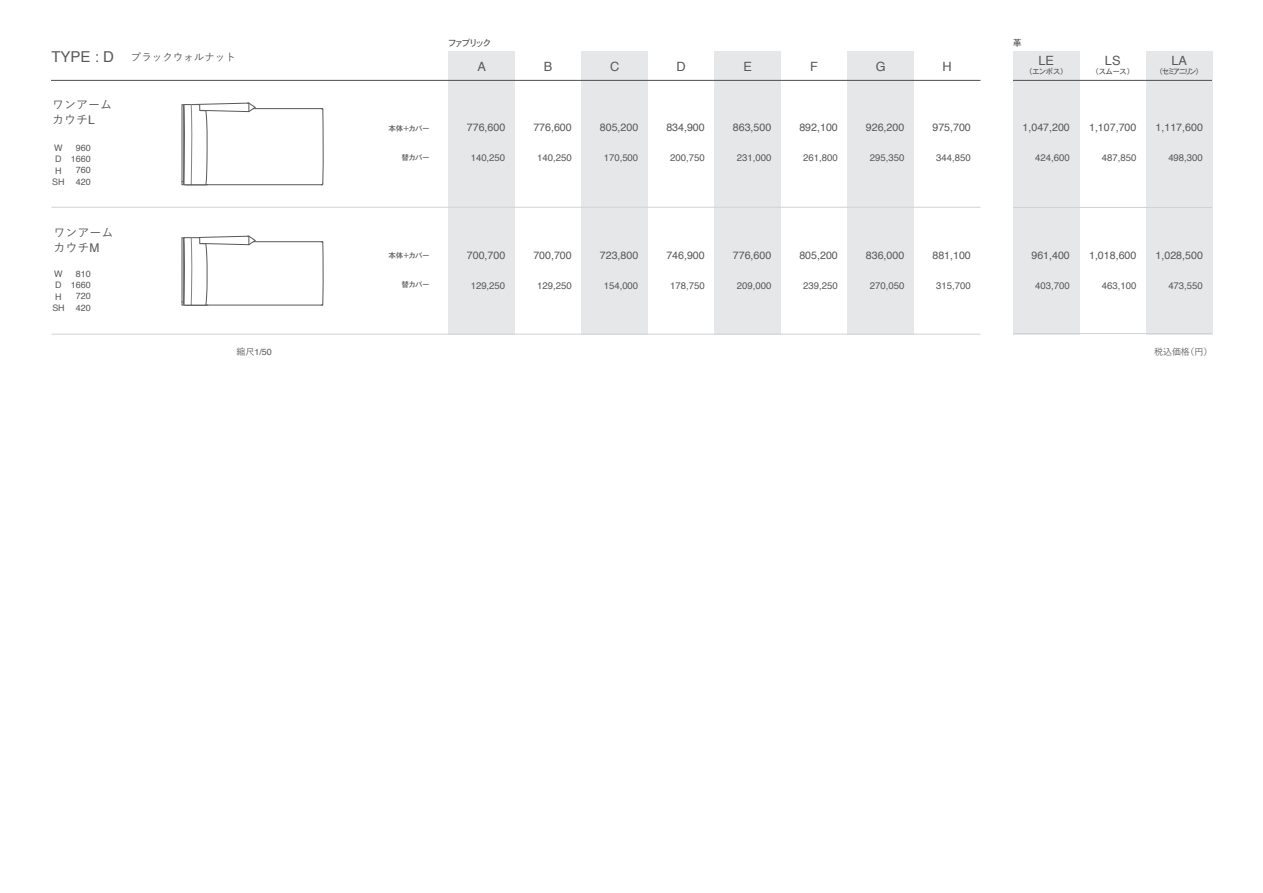
<style>
.page{position:relative;width:1263px;height:893px;background:#fff}
.page>*{position:absolute;margin:0;border:0;box-sizing:border-box;transform-origin:0 0}
.t1{font:12.75px "Helvetica";color:#57585a}
.t2{font:500 12px/15px "Yu Go";color:#57585a}
.t3{font:10.65px "Helvetica";color:#57585a}
.t4{font:500 10.5px "Yu Go";color:#57585a}
.t5{font:9.6px "Helvetica";color:#57585a}
.t6{font:9px/11.2px "Helvetica";color:#57585a;text-align:center}
.t7{font:9px "Osaka";color:#57585a}
.t8{font:500 9px "Yu Go";color:#57585a}
.t9{font:7.5px "Osaka";color:#57585a}
.s1{font-family:"Helvetica";font-weight:400;font-size:15px}
.s2{font-family:"Helvetica";font-weight:400}
.s3{font-family:"Yu Go";font-weight:500}
</style>
<div class="page">
<div style="left:448px;top:51px;width:67px;height:283px;background:#e6e7e9"></div>
<div style="left:581px;top:51px;width:67px;height:283px;background:#e6e7e9"></div>
<div style="left:714px;top:51px;width:67px;height:283px;background:#e6e7e9"></div>
<div style="left:847px;top:51px;width:67px;height:283px;background:#e6e7e9"></div>
<div style="left:1013px;top:51px;width:66px;height:283px;background:#e6e7e9"></div>
<div style="left:1146px;top:51px;width:66px;height:283px;background:#e6e7e9"></div>
<hr style="left:51px;top:80px;width:929px;height:1px;background:#57585a">
<hr style="left:1013px;top:80px;width:199px;height:1px;background:#57585a">
<hr style="left:51px;top:207px;width:929px;height:1px;background:#d1d2d4">
<hr style="left:51px;top:334px;width:929px;height:1px;background:#d1d2d4">
<hr style="left:1013px;top:207px;width:199px;height:1px;background:#d1d2d4">
<hr style="left:1013px;top:333px;width:199px;height:1px;background:#d1d2d4">
<hr style="left:182px;top:184px;width:140px;height:1px;background:#57585a">
<hr style="left:253px;top:108px;width:68px;height:1px;background:#57585a">
<svg style="left:182px;top:102px;width:74px;height:83px"></svg>
<svg style="left:321px;top:108px;width:3px;height:77px"></svg>
<hr style="left:182px;top:305px;width:140px;height:1px;background:#57585a">
<hr style="left:253px;top:241px;width:68px;height:1px;background:#57585a">
<svg style="left:182px;top:235px;width:74px;height:71px"></svg>
<svg style="left:321px;top:241px;width:3px;height:65px"></svg>
<p class="t4" style="left:51px;top:47px;width:186px"><span class="s1">TYPE : D</span> ブラックウォルナット</p>
<p class="t2" style="left:52px;top:96px;width:62px">ワンアームカウチ<span class="s2">L</span></p>
<p class="t6" style="left:71px;top:143px;width:21px">960<br>1660<br>760<br>420</p>
<p class="t6" style="left:52px;top:143px;width:14px">W<br>D<br>H<br>SH</p>
<p class="t2" style="left:54px;top:223px;width:62px">ワンアームカウチ<span class="s2">M</span></p>
<p class="t6" style="left:71px;top:269px;width:21px">810<br>1660<br>720<br>420</p>
<p class="t6" style="left:52px;top:269px;width:14px">W<br>D<br>H<br>SH</p>
<p class="t6" style="left:236px;top:347px;width:37px"><span class="s3">縮尺</span>1/50</p>
<p class="t7" style="left:448px;top:37px;width:44px">ファブリック</p>
<p class="t1" style="left:477px;top:61px;width:10px">A</p>
<p class="t1" style="left:544px;top:61px;width:10px">B</p>
<p class="t1" style="left:610px;top:61px;width:11px">C</p>
<p class="t1" style="left:676px;top:61px;width:11px">D</p>
<p class="t1" style="left:743px;top:61px;width:10px">E</p>
<p class="t1" style="left:810px;top:61px;width:9px">F</p>
<p class="t1" style="left:876px;top:61px;width:11px">G</p>
<p class="t1" style="left:942px;top:61px;width:11px">H</p>
<p class="t7" style="left:1013px;top:37px;width:10px">革</p>
<p class="t1" style="left:1038px;top:55px;width:17px">LE</p>
<p class="t9" style="left:1029px;top:66px;width:37px">（エンボス）</p>
<p class="t1" style="left:1105px;top:55px;width:17px">LS</p>
<p class="t9" style="left:1095px;top:66px;width:37px">（スムース）</p>
<p class="t1" style="left:1171px;top:55px;width:17px">LA</p>
<p class="t9" style="left:1159px;top:66px;width:42px">（セミアニリン）</p>
<p class="t9" style="left:388px;top:123px;width:43px">本体＋カバー</p>
<p class="t3" style="left:467px;top:123px;width:40px">776,600</p>
<p class="t3" style="left:533px;top:123px;width:40px">776,600</p>
<p class="t3" style="left:600px;top:123px;width:40px">805,200</p>
<p class="t3" style="left:666px;top:123px;width:40px">834,900</p>
<p class="t3" style="left:733px;top:123px;width:40px">863,500</p>
<p class="t3" style="left:799px;top:123px;width:40px">892,100</p>
<p class="t3" style="left:866px;top:123px;width:40px">926,200</p>
<p class="t3" style="left:932px;top:123px;width:40px">975,700</p>
<p class="t3" style="left:1022px;top:123px;width:49px">1,047,200</p>
<p class="t3" style="left:1089px;top:123px;width:49px">1,107,700</p>
<p class="t3" style="left:1155px;top:123px;width:49px">1,117,600</p>
<p class="t9" style="left:401px;top:152px;width:29px">替カバー</p>
<p class="t5" style="left:471px;top:154px;width:36px">140,250</p>
<p class="t5" style="left:537px;top:154px;width:36px">140,250</p>
<p class="t5" style="left:604px;top:154px;width:36px">170,500</p>
<p class="t5" style="left:670px;top:154px;width:36px">200,750</p>
<p class="t5" style="left:737px;top:154px;width:36px">231,000</p>
<p class="t5" style="left:803px;top:154px;width:36px">261,800</p>
<p class="t5" style="left:870px;top:154px;width:36px">295,350</p>
<p class="t5" style="left:936px;top:154px;width:36px">344,850</p>
<p class="t5" style="left:1035px;top:154px;width:36px">424,600</p>
<p class="t5" style="left:1102px;top:154px;width:36px">487,850</p>
<p class="t5" style="left:1168px;top:154px;width:36px">498,300</p>
<p class="t9" style="left:388px;top:251px;width:43px">本体＋カバー</p>
<p class="t3" style="left:467px;top:251px;width:40px">700,700</p>
<p class="t3" style="left:533px;top:251px;width:40px">700,700</p>
<p class="t3" style="left:600px;top:251px;width:40px">723,800</p>
<p class="t3" style="left:666px;top:251px;width:40px">746,900</p>
<p class="t3" style="left:733px;top:251px;width:40px">776,600</p>
<p class="t3" style="left:799px;top:251px;width:40px">805,200</p>
<p class="t3" style="left:866px;top:251px;width:40px">836,000</p>
<p class="t3" style="left:932px;top:251px;width:40px">881,100</p>
<p class="t3" style="left:1031px;top:251px;width:40px">961,400</p>
<p class="t3" style="left:1089px;top:251px;width:49px">1,018,600</p>
<p class="t3" style="left:1155px;top:251px;width:49px">1,028,500</p>
<p class="t9" style="left:401px;top:280px;width:29px">替カバー</p>
<p class="t5" style="left:471px;top:281px;width:36px">129,250</p>
<p class="t5" style="left:537px;top:281px;width:36px">129,250</p>
<p class="t5" style="left:604px;top:281px;width:36px">154,000</p>
<p class="t5" style="left:670px;top:281px;width:36px">178,750</p>
<p class="t5" style="left:737px;top:281px;width:36px">209,000</p>
<p class="t5" style="left:803px;top:281px;width:36px">239,250</p>
<p class="t5" style="left:870px;top:281px;width:36px">270,050</p>
<p class="t5" style="left:936px;top:281px;width:36px">315,700</p>
<p class="t5" style="left:1035px;top:281px;width:36px">403,700</p>
<p class="t5" style="left:1102px;top:281px;width:36px">463,100</p>
<p class="t5" style="left:1168px;top:281px;width:36px">473,550</p>
<p class="t8" style="left:1154px;top:343px;width:60px">税込価格（円）</p>
</div>
